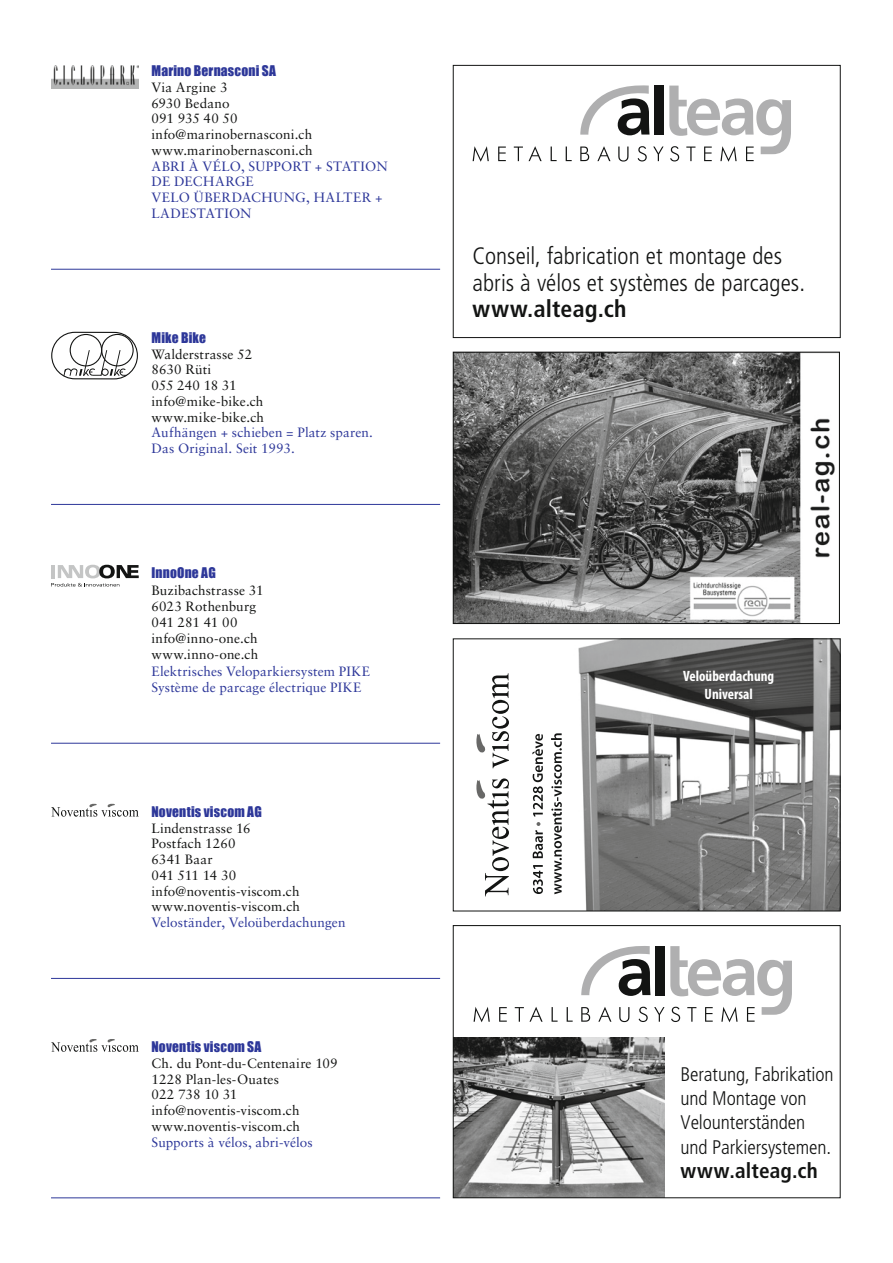
<style>
.page{position:relative;width:893px;height:1263px;background:#fff}
.page>*{position:absolute;margin:0;border:0;box-sizing:border-box;transform-origin:0 0}
.t1{font:300 condensed 23.85px/26.8px "Frutiger LT Std";letter-spacing:.005em;color:#131413}
.t2{font:700 condensed 23.85px "Frutiger LT Std";letter-spacing:.01em;color:#131413}
.t3{font:700 condensed 21.15px "Frutiger";letter-spacing:.01em;color:#131413}
.t4{font:300 condensed 19.65px/24.3px "Frutiger";letter-spacing:-.005em;color:#131413}
.t5{font:700 condensed 15px/18px "Myriad Pro";color:#fff;text-align:center}
.t6{font:13.5px/15.8px "Sabon";letter-spacing:.01em;color:#131413}
.t7{font:13.5px/15.8px "Sabon";letter-spacing:.01em;color:#2d3799}
.t8{font:13.5px "Impact";letter-spacing:.015em;color:#2d3799}
</style>
<div class="page">
<hr style="left:51px;top:269px;width:389px;height:1px;background:#2d3799">
<hr style="left:51px;top:504px;width:389px;height:1px;background:#2d3799">
<hr style="left:51px;top:743px;width:389px;height:1px;background:#2d3799">
<hr style="left:51px;top:978px;width:389px;height:1px;background:#2d3799">
<hr style="left:51px;top:1197px;width:389px;height:1px;background:#2d3799">
<svg style="left:472px;top:85px;width:319px;height:77px"></svg>
<div style="left:453px;top:65px;width:388px;height:273px;border:1px solid #131413"></div>
<div style="left:51px;top:332px;width:87px;height:47px;border:1px solid #131413;border-radius:23px"></div>
<div style="left:70px;top:334px;width:32px;height:32px;border:1px solid #131413;border-radius:50%"></div>
<div style="left:101px;top:334px;width:33px;height:32px;border:1px solid #131413;border-radius:50%"></div>
<svg style="left:63px;top:350px;width:64px;height:26px"></svg>
<img style="left:485px;top:640px;width:354px;height:269px">
<svg style="left:492px;top:673px;width:17px;height:95px"></svg>
<svg style="left:476px;top:778px;width:33px;height:118px"></svg>
<svg style="left:476px;top:734px;width:9px;height:19px"></svg>
<svg style="left:532px;top:734px;width:11px;height:160px"></svg>
<svg style="left:551px;top:733px;width:11px;height:161px"></svg>
<div style="left:453px;top:638px;width:388px;height:273px;border:1px solid #131413"></div>
<svg style="left:455px;top:946px;width:337px;height:250px"></svg>
<div style="left:453px;top:925px;width:388px;height:273px;border:1px solid #131413"></div>
<img style="left:51px;top:65px;width:88px;height:24px">
<svg style="left:51px;top:804px;width:88px;height:13px"></svg>
<svg style="left:51px;top:1039px;width:88px;height:13px"></svg>
<svg style="left:51px;top:565px;width:88px;height:22px"></svg>
<img style="left:455px;top:354px;width:380px;height:268px">
<div style="left:453px;top:352px;width:387px;height:272px;border:1px solid #131413"></div>
<p class="t8" style="left:151px;top:62px;width:126px">Marino Bernasconi SA</p>
<p class="t6" style="left:151px;top:79px;width:163px">Via Argine 3<br>6930 Bedano<br>091 935 40 50 info@marinobernasconi.ch www.marinobernasconi.ch</p>
<p class="t7" style="left:151px;top:158px;width:238px">ABRI À VÉLO, SUPPORT + STATION<br>DE DECHARGE<br>VELO ÜBERDACHUNG, HALTER +<br>LADESTATION</p>
<p class="t8" style="left:151px;top:329px;width:56px">Mike Bike</p>
<p class="t6" style="left:151px;top:346px;width:114px">Walderstrasse 52<br>8630 Rüti<br>055 240 18 31 info@mike-bike.ch www.mike-bike.ch</p>
<p class="t7" style="left:151px;top:425px;width:223px">Aufhängen + schieben = Platz sparen.<br>Das Original. Seit 1993.</p>
<p class="t8" style="left:151px;top:565px;width:66px">InnoOne AG</p>
<p class="t6" style="left:151px;top:582px;width:114px;line-height:16.2px">Buzibachstrasse 31<br>6023 Rothenburg<br>041 281 41 00 info@inno-one.ch www.inno-one.ch</p>
<p class="t7" style="left:151px;top:663px;width:220px;line-height:16.2px">Elektrisches Veloparkiersystem PIKE<br>Système de parcage électrique PIKE</p>
<p class="t8" style="left:151px;top:803px;width:112px">Noventis viscom AG</p>
<p class="t6" style="left:151px;top:820px;width:150px">Lindenstrasse 16<br>Postfach 1260<br>6341 Baar<br>041 511 14 30 info@noventis-viscom.ch www.noventis-viscom.ch</p>
<p class="t7" style="left:151px;top:914px;width:196px">Veloständer, Veloüberdachungen</p>
<p class="t8" style="left:151px;top:1038px;width:111px">Noventis viscom SA</p>
<p class="t6" style="left:151px;top:1055px;width:188px">Ch. du Pont-du-Centenaire 109<br>1228 Plan-les-Ouates<br>022 738 10 31 info@noventis-viscom.ch www.noventis-viscom.ch</p>
<p class="t7" style="left:151px;top:1134px;width:163px">Supports à vélos, abri-vélos</p>
<h1 class="t1" style="left:473px;top:242px;width:334px">Conseil, fabrication et montage des abris à vélos et systèmes de parcages.</h1>
<h1 class="t2" style="left:473px;top:295px;width:155px">www.alteag.ch</h1>
<p class="t5" style="left:683px;top:667px;width:93px">Veloüberdachung<br>Universal</p>
<h3 class="t4" style="left:681px;top:1062px;width:155px">Beratung, Fabrikation und Montage von<br>Velounterständen und Parkiersystemen.</h3>
<h2 class="t3" style="left:681px;top:1158px;width:139px">www.alteag.ch</h2>
</div>
